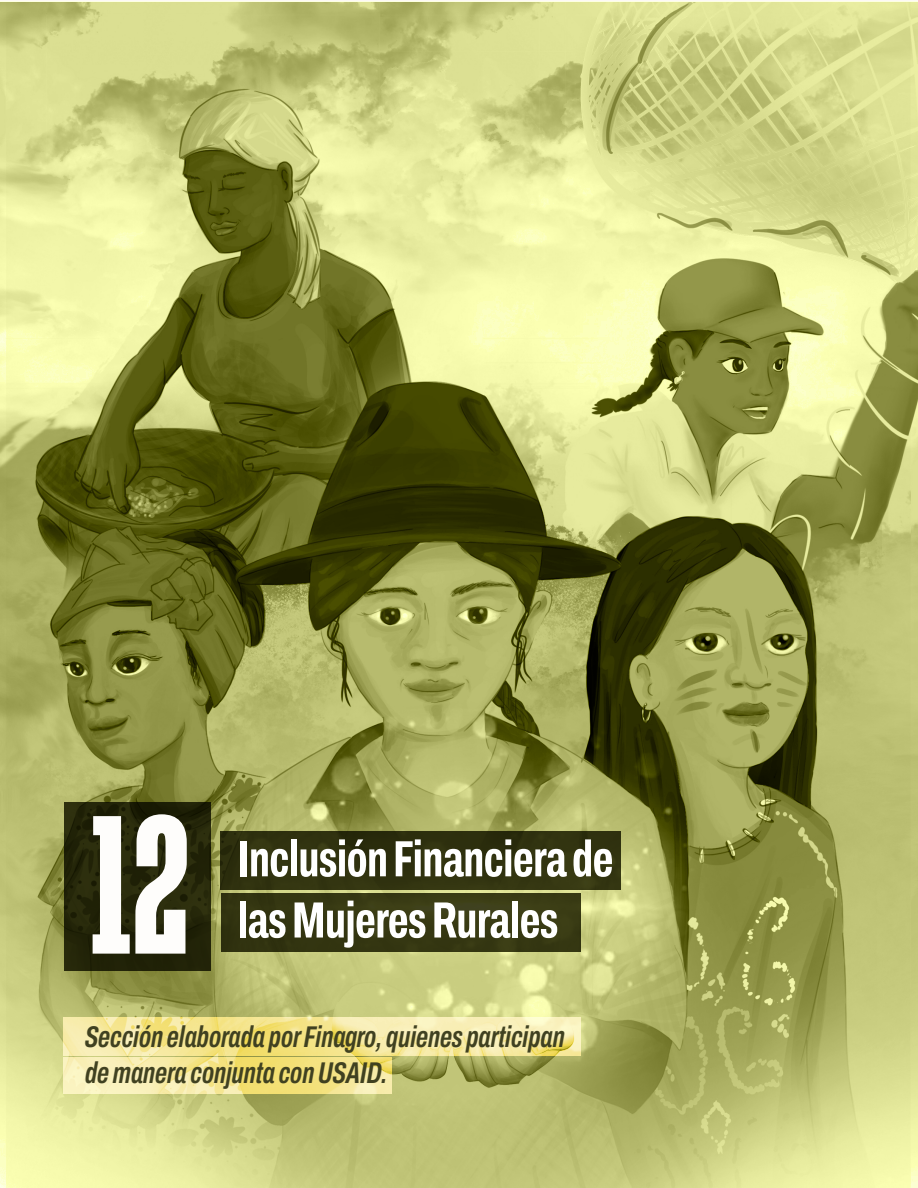
<style>
.page{position:relative;width:918px;height:1188px;background:#fff}
.page>*{position:absolute;margin:0;border:0;box-sizing:border-box;transform-origin:0 0}
.EcoNar_Título1{font:700 180px "Tandelle Rg";color:#fefdfb}
.t1{font:700 extra-condensed 51px/61.2px "Archivo";letter-spacing:-.01em;color:#fff}
.t2{font:italic 600 extra-condensed 30px/36px "Archivo";color:#404121}
</style>
<div class="page">
<img style="left:0;top:2px;width:918px;height:1186px">
<div style="left:64px;top:802px;width:146px;height:169px;background:#222308"></div>
<svg style="left:63px;top:1018px;width:517px;height:38px;background:#f5e89b"></svg>
<svg style="left:63px;top:1057px;width:329px;height:37px;background:#f5e798"></svg>
<div style="left:221px;top:832px;width:400px;height:58px;background:#313310"></div>
<div style="left:221px;top:893px;width:359px;height:58px;background:#363812"></div>
<p class="EcoNar_Título1" style="left:81px;top:776px;width:112px">12</p>
<p class="t1" style="left:238px;top:828px;width:377px">Inclusión Financiera de las Mujeres Rurales</p>
<p class="t2" style="left:85px;top:1019px;width:481px">Sección elaborada por Finagro, quienes participan de manera conjunta con USAID.</p>
</div>
